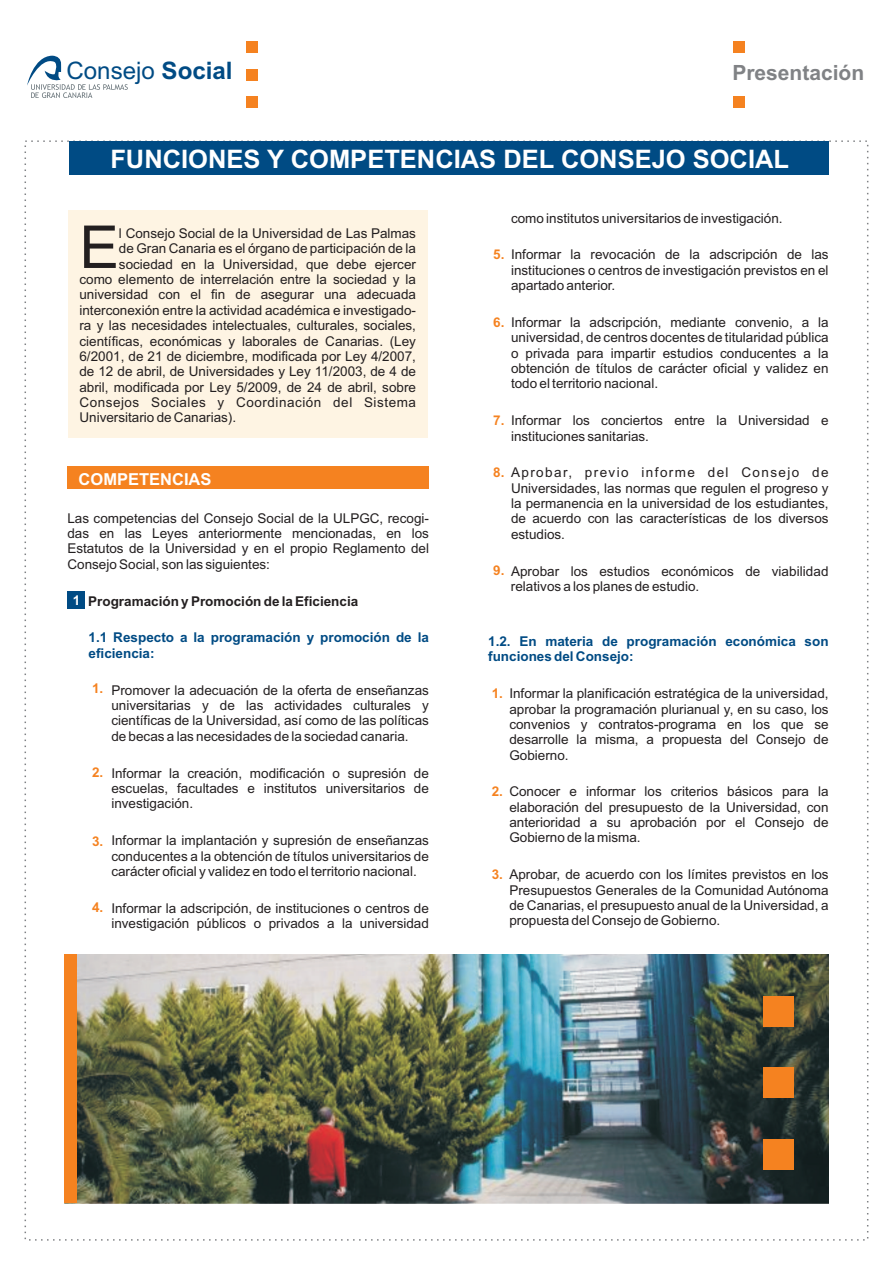
<style>
.page{position:relative;width:893px;height:1263px;background:#fff}
.page>*{position:absolute;margin:0;border:0;box-sizing:border-box;transform-origin:0 0}
.t1{font:59.25px "Arial";color:#231f20}
.t2{font:700 25.5px "Arial";color:#fff}
.t3{font:24.15px "Arial";color:#004b84}
.t4{font:700 21px "Arial";color:#808285}
.t5{font:700 16.5px "Arial";color:#fff}
.t6{font:13.5px/15.3px "Arial";color:#231f20;text-align:justify}
.t7{font:700 13.5px/15.5px "Arial";color:#004b84}
.t8{font:13.5px "Arial";letter-spacing:.04em;color:#231f20}
.t9{font:700 13.5px "Arial";color:#231f20}
.t10{font:700 13.5px "Arial";color:#f58220}
.t11{font:700 13.5px "Arial";color:#fff}
.s1{font-weight:700}
</style>
<div class="page">
<div style="left:67px;top:467px;width:361px;height:22px;background:#f58220"></div>
<div style="left:68px;top:210px;width:360px;height:228px;background:#fef4e3"></div>
<svg style="left:27px;top:56px;width:101px;height:42px"></svg>
<div style="left:246px;top:96px;width:12px;height:12px;background:#f58220"></div>
<div style="left:246px;top:69px;width:12px;height:12px;background:#f58220"></div>
<div style="left:246px;top:42px;width:12px;height:11px;background:#f58220"></div>
<div style="left:733px;top:96px;width:12px;height:12px;background:#f58220"></div>
<div style="left:733px;top:42px;width:12px;height:11px;background:#f58220"></div>
<div style="left:70px;top:141px;width:759px;height:34px;background:#004b84"></div>
<div style="left:68px;top:591px;width:17px;height:18px;background:#004b84"></div>
<img style="left:77px;top:954px;width:751px;height:249px">
<div style="left:64px;top:954px;width:13px;height:249px;background:#f58220"></div>
<div style="left:763px;top:1139px;width:31px;height:30px;background:#f58220"></div>
<div style="left:763px;top:1067px;width:31px;height:31px;background:#f58220"></div>
<div style="left:763px;top:996px;width:31px;height:31px;background:#f58220"></div>
<h3 class="t3" style="left:66px;top:61px;width:168px">Consejo <span class="s1">Social</span></h3>
<h3 class="t4" style="left:732px;top:65px;width:133px">Presentación</h3>
<h2 class="t2" style="left:110px;top:150px;width:680px">FUNCIONES Y COMPETENCIAS DEL CONSEJO SOCIAL</h2>
<h1 class="t1" style="left:79px;top:225px;width:41px">E</h1>
<p class="t6" style="left:119px;top:227px;width:299px">l Consejo Social de la Universidad de Las Palmas</p>
<p class="t6" style="left:119px;top:242px;width:299px">de Gran Canaria es el órgano de participación de la</p>
<p class="t6" style="left:119px;top:257px;width:299px">sociedad en la Universidad, que debe ejercer</p>
<p class="t6" style="left:79px;top:273px;width:338px">como elemento de interrelación entre la sociedad y la</p>
<p class="t6" style="left:79px;top:288px;width:338px">universidad con el fin de asegurar una adecuada</p>
<p class="t6" style="left:79px;top:304px;width:338px">interconexión entre la actividad académica e investigado-</p>
<p class="t6" style="left:79px;top:319px;width:338px">ra y las necesidades intelectuales, culturales, sociales,</p>
<p class="t6" style="left:79px;top:334px;width:338px">científicas, económicas y laborales de Canarias. (Ley</p>
<p class="t6" style="left:79px;top:350px;width:338px">6/2001, de 21 de diciembre, modificada por Ley 4/2007,</p>
<p class="t6" style="left:79px;top:365px;width:338px">de 12 de abril, de Universidades y Ley 11/2003, de 4 de</p>
<p class="t6" style="left:79px;top:380px;width:338px">abril, modificada por Ley 5/2009, de 24 de abril, sobre</p>
<p class="t8" style="left:79px;top:397px;width:338px">Consejos Sociales y Coordinación del Sistema</p>
<p class="t6" style="left:79px;top:411px;width:158px">Universitario de Canarias).</p>
<p class="t5" style="left:79px;top:473px;width:134px">COMPETENCIAS</p>
<p class="t6" style="left:67px;top:511px;width:363px">Las competencias del Consejo Social de la ULPGC, recogi&shy;das en las Leyes anteriormente mencionadas, en los Estatutos de la Universidad y en el propio Reglamento del Consejo Social, son las siguientes:</p>
<p class="t9" style="left:88px;top:596px;width:272px">Programación y Promoción de la Eficiencia</p>
<p class="t11" style="left:73px;top:595px;width:9px">1</p>
<p class="t7" style="left:89px;top:631px;width:342px">1.1 Respecto a la programación y promoción de la eficiencia:</p>
<p class="t10" style="left:92px;top:683px;width:13px">1.</p>
<p class="t10" style="left:92px;top:767px;width:13px">2.</p>
<p class="t10" style="left:92px;top:836px;width:13px">3.</p>
<p class="t10" style="left:92px;top:902px;width:13px">4.</p>
<p class="t6" style="left:111px;top:683px;width:319px">Promover la adecuación de la oferta de enseñanzas universitarias y de las actividades culturales y científicas de la Universidad, así como de las políticas de becas a las necesidades de la sociedad canaria.</p>
<p class="t6" style="left:111px;top:766px;width:319px">Informar la creación, modificación o supresión de escuelas, facultades e institutos universitarios de investigación.</p>
<p class="t6" style="left:111px;top:834px;width:319px">Informar la implantación y supresión de enseñanzas conducentes a la obtención de títulos universitarios de carácter oficial y validez en todo el territorio nacional.</p>
<p class="t6" style="left:111px;top:901px;width:319px">Informar la adscripción, de instituciones o centros de investigación públicos o privados a la universidad</p>
<p class="t6" style="left:511px;top:212px;width:273px">como institutos universitarios de investigación.</p>
<p class="t6" style="left:511px;top:248px;width:319px">Informar la revocación de la adscripción de las instituciones o centros de investigación previstos en el apartado anterior.</p>
<p class="t6" style="left:511px;top:316px;width:319px">Informar la adscripción, mediante convenio, a la universidad, de centros docentes de titularidad pública o privada para impartir estudios conducentes a la obtención de títulos de carácter oficial y validez en todo el territorio nacional.</p>
<p class="t6" style="left:511px;top:414px;width:319px">Informar los conciertos entre la Universidad e instituciones sanitarias.</p>
<p class="t6" style="left:511px;top:466px;width:319px">Aprobar, previo informe del Consejo de Universidades, las normas que regulen el progreso y la permanencia en la universidad de los estudiantes, de acuerdo con las características de los diversos estudios.</p>
<p class="t6" style="left:511px;top:564px;width:319px">Aprobar los estudios económicos de viabilidad relativos a los planes de estudio.</p>
<p class="t10" style="left:493px;top:249px;width:13px">5.</p>
<p class="t10" style="left:493px;top:317px;width:13px">6.</p>
<p class="t10" style="left:493px;top:415px;width:13px">7.</p>
<p class="t10" style="left:493px;top:467px;width:13px">8.</p>
<p class="t10" style="left:493px;top:565px;width:13px">9.</p>
<p class="t7" style="left:488px;top:635px;width:342px">1.2. En materia de programación económica son funciones del Consejo:</p>
<p class="t10" style="left:492px;top:688px;width:13px">1.</p>
<p class="t6" style="left:509px;top:687px;width:321px">Informar la planificación estratégica de la universidad, aprobar la programación plurianual y, en su caso, los convenios y contratos-programa en los que se desarrolle la misma, a propuesta del Consejo de Gobierno.</p>
<p class="t6" style="left:509px;top:785px;width:321px">Conocer e informar los criterios básicos para la elaboración del presupuesto de la Universidad, con anterioridad a su aprobación por el Consejo de Gobierno de la misma.</p>
<p class="t6" style="left:509px;top:868px;width:321px">Aprobar, de acuerdo con los límites previstos en los Presupuestos Generales de la Comunidad Autónoma de Canarias, el presupuesto anual de la Universidad, a propuesta del Consejo de Gobierno.</p>
<p class="t10" style="left:492px;top:786px;width:13px">2.</p>
<p class="t10" style="left:492px;top:869px;width:13px">3.</p>
</div>
